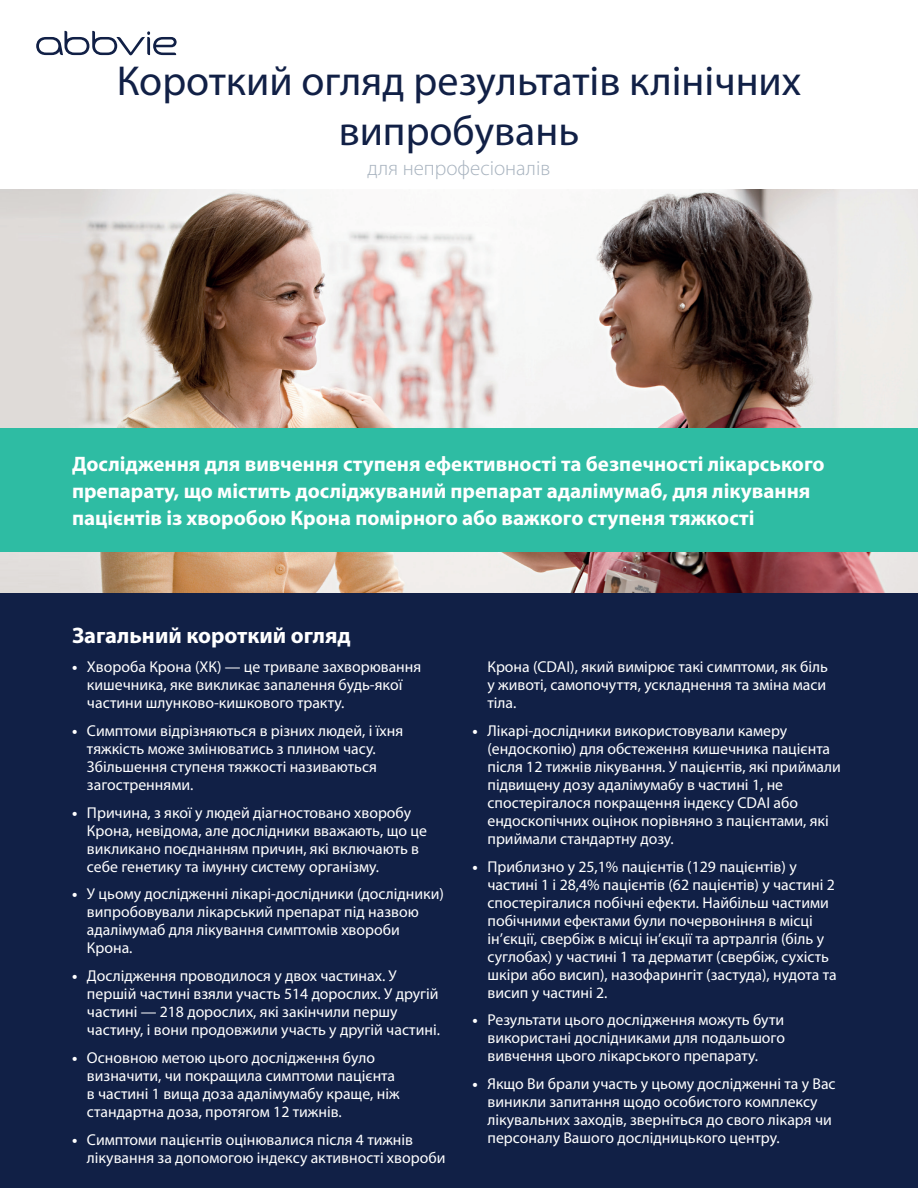
<style>
.page{position:relative;width:918px;height:1188px;background:#fff}
.page>*{position:absolute;margin:0;border:0;box-sizing:border-box;transform-origin:0 0}
.t1{font:42px/50.4px "Myriad Pro";color:#112046;text-align:center}
.t2{font:700 22.5px "Myriad Pro";color:#fff}
.t3{font:700 21px/27px "Myriad Pro";color:#fff}
.t4{font:300 21px "Myriad Pro";color:#a8b3bf}
.t5{font:15.75px/18px "Myriad Pro";color:#fff}
.s1{font-weight:700}
</style>
<div class="page">
<div style="left:0;top:580px;width:918px;height:608px;background:#112046"></div>
<img style="left:0;top:190px;width:918px;height:402px">
<div style="left:0;top:428px;width:918px;height:124px;background:#2ebca3"></div>
<svg style="left:36px;top:31px;width:141px;height:24px"></svg>
<h1 class="t1" style="left:117px;top:55px;width:686px">Короткий огляд результатів клінічних випробувань</h1>
<h3 class="t4" style="left:368px;top:156px;width:184px">для непрофесіоналів</h3>
<h3 class="t3" style="left:72px;top:449px;width:754px">Дослідження для вивчення ступеня ефективності та безпечності лікарського препарату, що містить досліджуваний препарат адалімумаб, для лікування пацієнтів із хворобою Крона помірного або важкого ступеня тяжкості</h3>
<h2 class="t2" style="left:72px;top:620px;width:280px">Загальний короткий огляд</h2>
<p class="t5" style="left:87px;top:657px;width:336px;text-indent:-15px"><span class="s1">•</span> Хвороба Крона (ХК) — це тривале захворювання кишечника, яке викликає запалення будь-якої частини шлунково-кишкового тракту.</p>
<p class="t5" style="left:87px;top:721px;width:318px;text-indent:-15px"><span class="s1">•</span> Симптоми відрізняються в різних людей, і їхня тяжкість може змінюватись з плином часу.<br>Збільшення ступеня тяжкості називаються загостреннями.</p>
<p class="t5" style="left:87px;top:803px;width:341px;text-indent:-15px"><span class="s1">•</span> Причина, з якої у людей діагностовано хворобу Крона, невідома, але дослідники вважають, що це викликано поєднанням причин, які включають в себе генетику та імунну систему організму.</p>
<p class="t5" style="left:87px;top:885px;width:359px;text-indent:-15px"><span class="s1">•</span> У цьому дослідженні лікарі-дослідники (дослідники) випробовували лікарський препарат під назвою адалімумаб для лікування симптомів хвороби Крона.</p>
<p class="t5" style="left:87px;top:967px;width:354px;text-indent:-15px"><span class="s1">•</span> Дослідження проводилося у двох частинах. У першій частині взяли участь 514 дорослих. У другій частині — 218 дорослих, які закінчили першу частину, і вони продовжили участь у другій частині.</p>
<p class="t5" style="left:87px;top:1048px;width:314px;text-indent:-15px"><span class="s1">•</span> Основною метою цього дослідження було визначити, чи покращила симптоми пацієнта в частині 1 вища доза адалімумабу краще, ніж стандартна доза, протягом 12 тижнів.</p>
<p class="t5" style="left:87px;top:1130px;width:360px;text-indent:-15px"><span class="s1">•</span> Симптоми пацієнтів оцінювалися після 4 тижнів лікування за допомогою індексу активності хвороби</p>
<p class="t5" style="left:488px;top:658px;width:342px;text-align:justify">Крона (CDAI), який вимірює такі симптоми, як біль у животі, самопочуття, ускладнення та зміна маси тіла.</p>
<p class="t5" style="left:488px;top:721px;width:355px;text-indent:-15px"><span class="s1">•</span> Лікарі-дослідники використовували камеру (ендоскопію) для обстеження кишечника пацієнта після 12 тижнів лікування. У пацієнтів, які приймали підвищену дозу адалімумабу в частині 1, не спостерігалося покращення індексу CDAI або ендоскопічних оцінок порівняно з пацієнтами, які приймали стандартну дозу.</p>
<p class="t5" style="left:488px;top:857px;width:351px;text-indent:-15px"><span class="s1">•</span> Приблизно у 25,1% пацієнтів (129 пацієнтів) у частині 1 і 28,4% пацієнтів (62 пацієнтів) у частині 2 спостерігалися побічні ефекти. Найбільш частими побічними ефектами були почервоніння в місці ін’єкції, свербіж в місці ін’єкції та артралгія (біль у суглобах) у частині 1 та дерматит (свербіж, сухість шкіри або висип), назофарингіт (застуда), нудота та висип у частині 2.</p>
<p class="t5" style="left:488px;top:1011px;width:299px;text-align:justify;text-indent:-15px"><span class="s1">•</span> Результати цього дослідження можуть бути використані дослідниками для подальшого вивчення цього лікарського препарату.</p>
<p class="t5" style="left:488px;top:1075px;width:350px;text-indent:-15px"><span class="s1">•</span> Якщо Ви брали участь у цьому дослідженні та у Вас виникли запитання щодо особистого комплексу лікувальних заходів, зверніться до свого лікаря чи персоналу Вашого дослідницького центру.</p>
</div>
